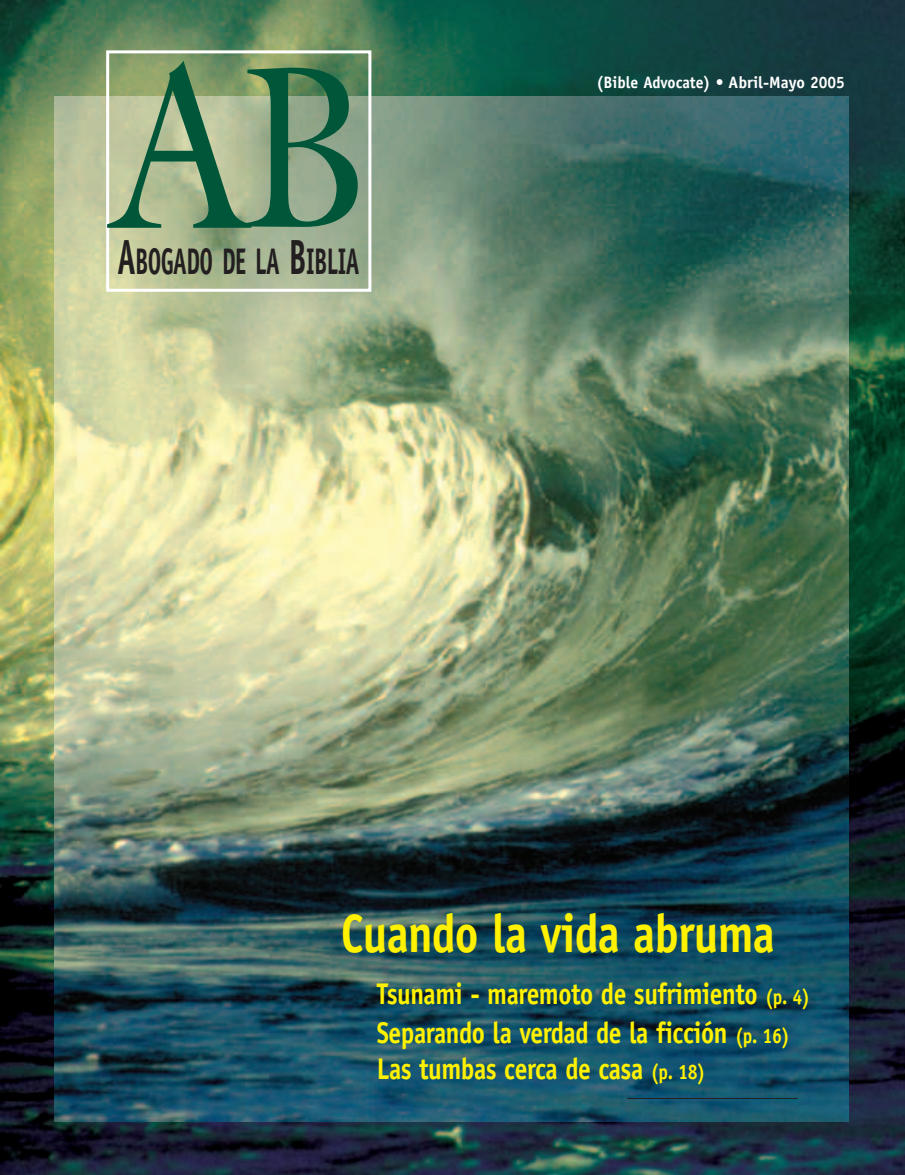
<style>
.page{position:relative;width:905px;height:1175px;background:#fff}
.page>*{position:absolute;margin:0;border:0;box-sizing:border-box;transform-origin:0 0}
.t1{font:232.5px "Galliard";color:#005639;scale:.85 1}
.t2{font:700 54px "Officina Sans";letter-spacing:-.015em;color:#fff101;scale:.85 1}
.t3{font:700 37.2px "Officina Sans";letter-spacing:-.02em;color:#231f20;scale:.62 1}
.t4{font:700 30px/38.8px "Officina Sans";letter-spacing:-.015em;color:#fff101;scale:.85 1}
.t5{font:700 16.5px "Officina Sans";color:#fff;scale:.95 1}
.s1{font-size:49.5px}
.s2{font-size:21px}
</style>
<div class="page">
<img style="left:0;top:0;width:904px;height:1174px">
<img style="left:54px;top:97px;width:794px;height:1024px">
<hr style="left:627px;top:1098px;width:170px;height:1px;background:#231f20">
<div style="left:106px;top:50px;width:265px;height:242px;border:3px solid #fff"></div>
<h1 class="t1" style="left:112px;top:11px;width:306px">AB</h1>
<p class="t3" style="left:117px;top:248px;width:392px"><span class="s1">A</span>BOGADO DE LA <span class="s1">B</span>IBLIA</p>
<p class="t5" style="left:596px;top:77px;width:263px">(Bible Advocate) • Abril-Mayo 2005</p>
<h2 class="t2" style="left:340px;top:913px;width:512px">Cuando la vida abruma</h2>
<p class="t4" style="left:376px;top:977px;width:511px">Tsunami - maremoto de sufrimiento <span class="s2">(p. 4)<br></span>Separando la verdad de la ficción <span class="s2">(p. 16)</span></p>
<p class="t4" style="left:376px;top:1051px;width:388px">Las tumbas cerca de casa <span class="s2">(p. 18)</span></p>
</div>
